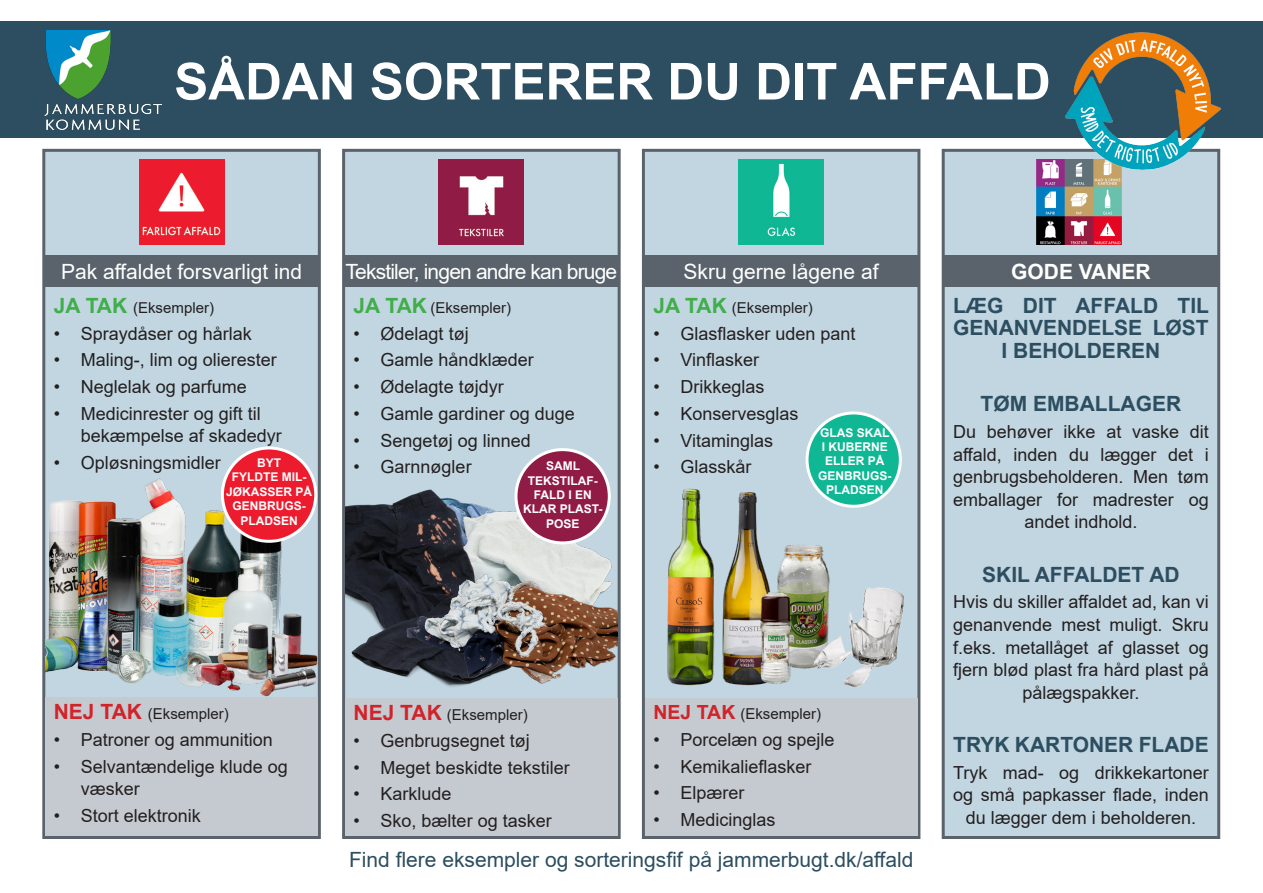
<style>
.page{position:relative;width:1263px;height:893px;background:#fff}
.page>*{position:absolute;margin:0;border:0;box-sizing:border-box;transform-origin:0 0}
.t1{font:700 51px "Arial";color:#fff}
.t2{font:700 21px/22.5px "Arial";color:#2c4e60;text-align:center}
.t3{font:21px "Arial";color:#2c4e60}
.t4{font:21px "Arial";color:#fff}
.t5{font:21px "Arial";letter-spacing:-.04em;color:#fff}
.t6{font:700 21px "Arial";color:#fff}
.t7{font:18px/22.5px "Arial";color:#231f20;text-align:center}
.t8{font:15px "Arial";color:#231f20}
.t9{font:700 12px/14.4px "Arial";color:#fff;text-align:center}
.s1{font-weight:700;font-size:21px;color:#40ae49}
.s2{font-weight:700;font-size:21px;color:#d1232a}
.s3{font-weight:700;font-size:19.5px;color:#d1232a}
</style>
<div class="page">
<div style="left:42px;top:149px;width:279px;height:690px;background:#c2d6e1;border:3px solid #5a636c"></div>
<div style="left:342px;top:149px;width:279px;height:690px;background:#c2d6e1;border:3px solid #5a636c"></div>
<div style="left:642px;top:149px;width:278px;height:690px;background:#c2d6e1;border:3px solid #5a636c"></div>
<div style="left:942px;top:149px;width:278px;height:690px;background:#c2d6e1;border:3px solid #5a636c"></div>
<img style="left:739px;top:159px;width:85px;height:85px">
<div style="left:44px;top:255px;width:275px;height:32px;background:#5a636c"></div>
<div style="left:343px;top:255px;width:276px;height:32px;background:#5a636c"></div>
<div style="left:643px;top:255px;width:276px;height:32px;background:#5a636c"></div>
<div style="left:943px;top:255px;width:276px;height:32px;background:#5a636c"></div>
<div style="left:45px;top:698px;width:273px;height:138px;background:#c5cad0"></div>
<div style="left:345px;top:698px;width:273px;height:138px;background:#c5cad0"></div>
<div style="left:645px;top:698px;width:272px;height:138px;background:#c5cad0"></div>
<img style="left:439px;top:159px;width:85px;height:85px">
<img style="left:139px;top:159px;width:85px;height:85px">
<div style="left:0;top:21px;width:1263px;height:117px;background:#2c4e60"></div>
<img style="left:44px;top:31px;width:117px;height:99px">
<img style="left:667px;top:488px;width:90px;height:198px">
<img style="left:755px;top:526px;width:70px;height:55px">
<img style="left:735px;top:581px;width:67px;height:105px">
<img style="left:802px;top:562px;width:102px;height:126px">
<img style="left:45px;top:474px;width:89px;height:224px">
<img style="left:76px;top:473px;width:206px;height:214px">
<img style="left:345px;top:477px;width:59px;height:217px">
<img style="left:404px;top:479px;width:214px;height:208px">
<img style="left:1036px;top:159px;width:85px;height:85px">
<img style="left:166px;top:586px;width:152px;height:112px">
<img style="left:1064px;top:32px;width:157px;height:139px">
<div style="left:805px;top:411px;width:97px;height:97px;background:#0fb794;border:3px solid #fff;border-radius:50%"></div>
<div style="left:221px;top:446px;width:96px;height:97px;background:#ed1b2e;border:3px solid #fff;border-radius:50%"></div>
<div style="left:514px;top:448px;width:97px;height:96px;background:#901c45;border:3px solid #fff;border-radius:50%"></div>
<p class="t1" style="left:174px;top:46px;width:878px">SÅDAN SORTERER DU DIT AFFALD</p>
<p class="t4" style="left:61px;top:257px;width:243px">Pak affaldet forsvarligt ind</p>
<p class="t5" style="left:345px;top:257px;width:273px">Tekstiler, ingen andre kan bruge</p>
<p class="t4" style="left:683px;top:257px;width:196px">Skru gerne lågene af</p>
<p class="t6" style="left:1011px;top:257px;width:141px">GODE VANER</p>
<p class="t8" style="left:54px;top:297px;width:162px"><span class="s1">JA TAK</span> (Eksempler)</p>
<p class="t7" style="left:54px;top:322px;width:200px">• Spraydåser og hårlak</p>
<p class="t7" style="left:54px;top:349px;width:225px">• Maling-, lim og olierester</p>
<p class="t7" style="left:54px;top:375px;width:195px">• Neglelak og parfume</p>
<p class="t7" style="left:81px;top:402px;width:203px;text-align:left;text-indent:-27px">• Medicinrester og gift til bekæmpelse af skadedyr</p>
<p class="t7" style="left:54px;top:452px;width:169px">• Opløsningsmidler</p>
<p class="t2" style="left:953px;top:295px;width:257px">LÆG DIT AFFALD TIL<br>GENANVENDELSE LØST<br>I BEHOLDEREN</p>
<p class="t2" style="left:981px;top:393px;width:202px">TØM EMBALLAGER</p>
<p class="t7" style="left:953px;top:420px;width:257px">Du behøver ikke at vaske dit affald, inden du lægger det i genbrugsbeholderen. Men tøm emballager for madrester og andet indhold.</p>
<p class="t2" style="left:982px;top:563px;width:199px">SKIL AFFALDET AD</p>
<p class="t7" style="left:953px;top:591px;width:257px">Hvis du skiller affaldet ad, kan vi genanvende mest muligt. Skru f.eks. metallåget af glasset og fjern blød plast fra hård plast på pålægspakker.</p>
<p class="t2" style="left:953px;top:734px;width:257px">TRYK KARTONER FLADE</p>
<p class="t7" style="left:953px;top:761px;width:257px">Tryk mad- og drikkekartoner og små papkasser flade, inden du lægger dem i beholderen.</p>
<p class="t8" style="left:354px;top:297px;width:159px"><span class="s1">JA TAK</span> (Eksempler)</p>
<p class="t7" style="left:354px;top:322px;width:117px">• Ødelagt tøj</p>
<p class="t7" style="left:354px;top:349px;width:182px">• Gamle håndklæder</p>
<p class="t7" style="left:354px;top:375px;width:152px">• Ødelagte tøjdyr</p>
<p class="t7" style="left:354px;top:402px;width:223px">• Gamle gardiner og duge</p>
<p class="t7" style="left:354px;top:429px;width:179px">• Sengetøj og linned</p>
<p class="t7" style="left:354px;top:456px;width:120px">• Garnnøgler</p>
<p class="t8" style="left:653px;top:297px;width:161px"><span class="s1">JA TAK</span> (Eksempler)</p>
<p class="t7" style="left:653px;top:322px;width:204px">• Glasflasker uden pant</p>
<p class="t7" style="left:653px;top:349px;width:107px">• Vinflasker</p>
<p class="t7" style="left:653px;top:375px;width:113px">• Drikkeglas</p>
<p class="t7" style="left:653px;top:402px;width:147px">• Konservesglas</p>
<p class="t7" style="left:653px;top:429px;width:121px">• Vitaminglas</p>
<p class="t7" style="left:653px;top:456px;width:100px">• Glasskår</p>
<p class="t9" style="left:818px;top:425px;width:75px">GLAS SKAL<br>I KUBERNE<br>ELLER PÅ<br>GENBRUGS-<br>PLADSEN</p>
<p class="t9" style="left:226px;top:456px;width:88px">BYT<br>FYLDTE MIL-<br>JØKASSER PÅ<br>GENBRUGS-<br>PLADSEN</p>
<p class="t9" style="left:523px;top:459px;width:81px">SAML<br>TEKSTILAF-<br>FALD I EN<br>KLAR PLAST-<br>POSE</p>
<p class="t8" style="left:54px;top:704px;width:176px"><span class="s2">NEJ TAK</span> (Eksempler)</p>
<p class="t7" style="left:54px;top:728px;width:221px">• Patroner og ammunition</p>
<p class="t7" style="left:81px;top:755px;width:209px;text-align:left;text-indent:-27px">• Selvantændelige klude og væsker</p>
<p class="t7" style="left:54px;top:804px;width:149px">• Stort elektronik</p>
<p class="t8" style="left:653px;top:703px;width:169px"><span class="s3">NEJ TAK</span> (Eksempler)</p>
<p class="t7" style="left:653px;top:728px;width:183px">• Porcelæn og spejle</p>
<p class="t7" style="left:653px;top:755px;width:160px">• Kemikalieflasker</p>
<p class="t7" style="left:653px;top:782px;width:93px">• Elpærer</p>
<p class="t7" style="left:653px;top:808px;width:124px">• Medicinglas</p>
<p class="t8" style="left:354px;top:704px;width:176px"><span class="s2">NEJ TAK</span> (Eksempler)</p>
<p class="t7" style="left:354px;top:729px;width:178px">• Genbrugsegnet tøj</p>
<p class="t7" style="left:354px;top:756px;width:218px">• Meget beskidte tekstiler</p>
<p class="t7" style="left:354px;top:783px;width:100px">• Karklude</p>
<p class="t7" style="left:354px;top:809px;width:200px">• Sko, bælter og tasker</p>
<p class="t3" style="left:349px;top:845px;width:566px">Find flere eksempler og sorteringsfif på jammerbugt.dk/affald</p>
</div>
